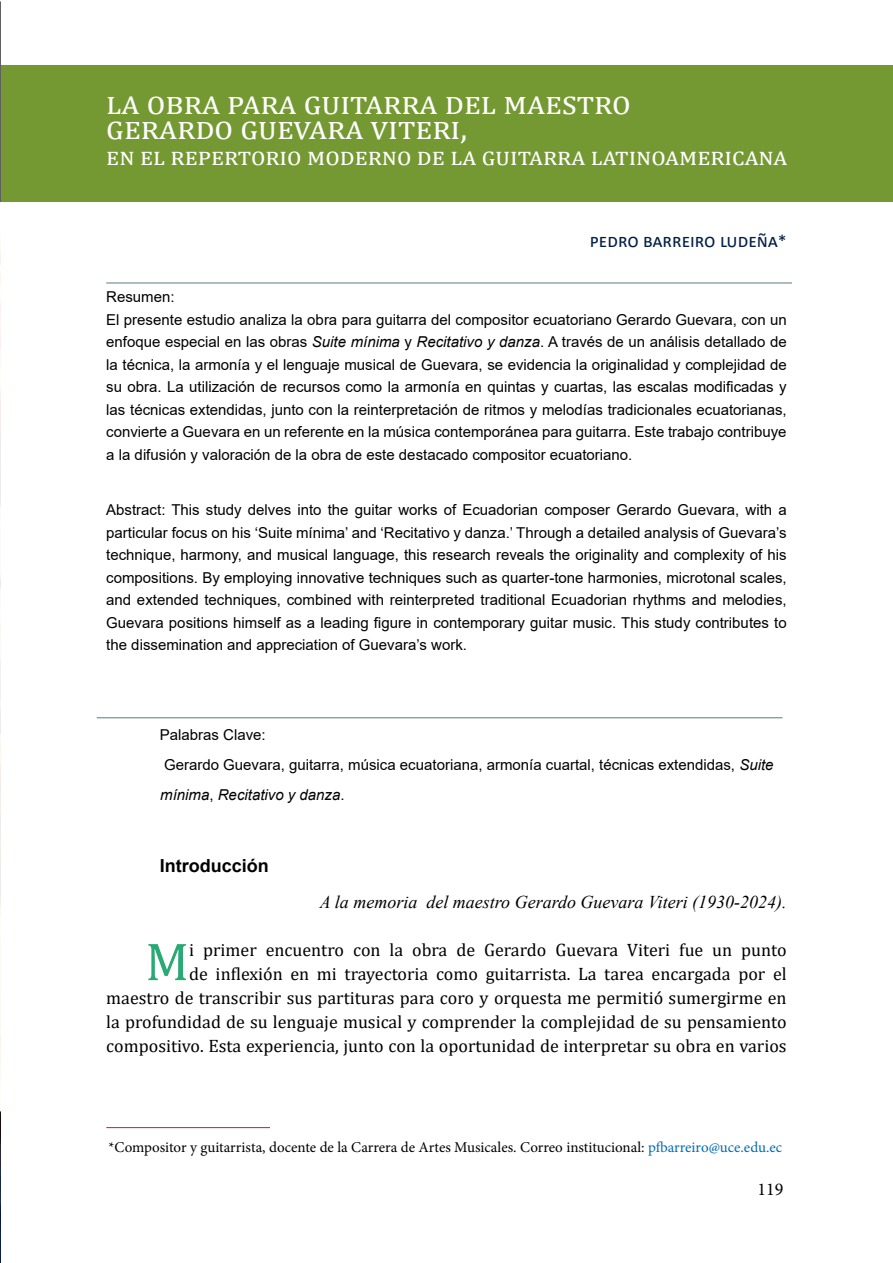
<style>
.page{position:relative;width:893px;height:1263px;background:#fff}
.page>*{position:absolute;margin:0;border:0;box-sizing:border-box;transform-origin:0 0}
.t1{font:54px "Cambria";color:#2aa975}
.t2{font:33px/25.5px "Cambria";letter-spacing:.13em;color:#fff}
.t3{font:25.5px "Cambria";letter-spacing:.14em;color:#fff}
.t4{font:19.5px "Calibri";color:#001f46}
.t5{font:18px/24px "Cambria";color:#000;text-align:right}
.t6{font:italic 18px "Times New Roman";color:#000}
.t7{font:700 18px "Arial";color:#000}
.t8{font:18px "Minion Pro";color:#000}
.t9{font:15px/22.5px "Arial";color:#000}
.t10{font:15px "Minion Pro";letter-spacing:.01em;color:#000}
.s1{font-size:18px}
.s2{font-style:italic}
.s3{color:#006db4}
</style>
<div class="page">
<div style="left:1px;top:66px;width:892px;height:136px;background:#759932"></div>
<hr style="left:106px;top:1127px;width:164px;height:1px;background:#f40717">
<hr style="left:97px;top:717px;width:685px;height:1px;background:#5b7b7e">
<hr style="left:106px;top:283px;width:686px;height:1px;background:#5b7b7e">
<img style="left:0;top:1182px;width:1px;height:81px">
<img style="left:0;top:248px;width:1px;height:934px">
<hr style="left:0;top:1px;width:1px;height:201px;background:#020200">
<h2 class="t2" style="left:106px;top:90px;width:526px">la obra para guitarra del maestro gerardo guevara viteri,</h2>
<h3 class="t3" style="left:106px;top:141px;width:681px">en el repertorio moderno de la guitarra latinoamericana</h3>
<h3 class="t4" style="left:590px;top:227px;width:198px">pedro barreiro ludeña<span class="s1">*</span></h3>
<p class="t9" style="left:106px;top:285px;width:682px">Resumen:<br>El presente estudio analiza la obra para guitarra del compositor ecuatoriano Gerardo Guevara, con un enfoque especial en las obras <span class="s2">Suite mínima</span> y <span class="s2">Recitativo y danza</span>. A través de un análisis detallado de la técnica, la armonía y el lenguaje musical de Guevara, se evidencia la originalidad y complejidad de su obra. La utilización de recursos como la armonía en quintas y cuartas, las escalas modificadas y las técnicas extendidas, junto con la reinterpretación de ritmos y melodías tradicionales ecuatorianas, convierte a Guevara en un referente en la música contemporánea para guitarra. Este trabajo contribuye a la difusión y valoración de la obra de este destacado compositor ecuatoriano.</p>
<p class="t9" style="left:106px;top:498px;width:682px;text-align:justify">Abstract: This study delves into the guitar works of Ecuadorian composer Gerardo Guevara, with a particular focus on his ‘Suite mínima’ and ‘Recitativo y danza.’ Through a detailed analysis of Guevara’s technique, harmony, and musical language, this research reveals the originality and complexity of his compositions. By employing innovative techniques such as quarter-tone harmonies, microtonal scales, and extended techniques, combined with reinterpreted traditional Ecuadorian rhythms and melodies, Guevara positions himself as a leading figure in contemporary guitar music. This study contributes to the dissemination and appreciation of Guevara’s work.</p>
<p class="t9" style="left:160px;top:720px;width:615px;line-height:30px">Palabras Clave:<br>Gerardo Guevara, guitarra, música ecuatoriana, armonía cuartal, técnicas extendidas, <span class="s2">Suite mínima</span>, <span class="s2">Recitativo y danza</span>.</p>
<p class="t7" style="left:160px;top:853px;width:111px">Introducción</p>
<p class="t6" style="left:320px;top:890px;width:468px">A la memoria del maestro Gerardo Guevara Viteri (1930-2024).</p>
<p class="t5" style="left:106px;top:938px;width:682px">i primer encuentro con la obra de Gerardo Guevara Viteri fue un punto<br>de inflexión en mi trayectoria como guitarrista. La tarea encargada por el<br>maestro de transcribir sus partituras para coro y orquesta me permitió sumergirme en la profundidad de su lenguaje musical y comprender la complejidad de su pensamiento compositivo. Esta experiencia, junto con la oportunidad de interpretar su obra en varios</p>
<h1 class="t1" style="left:145px;top:930px;width:46px">M</h1>
<p class="t10" style="left:108px;top:1137px;width:675px">*Compositor y guitarrista, docente de la Carrera de Artes Musicales. Correo institucional: <span class="s3">pfbarreiro@uce.edu.ec</span></p>
<p class="t8" style="left:758px;top:1177px;width:27px">119</p>
</div>
